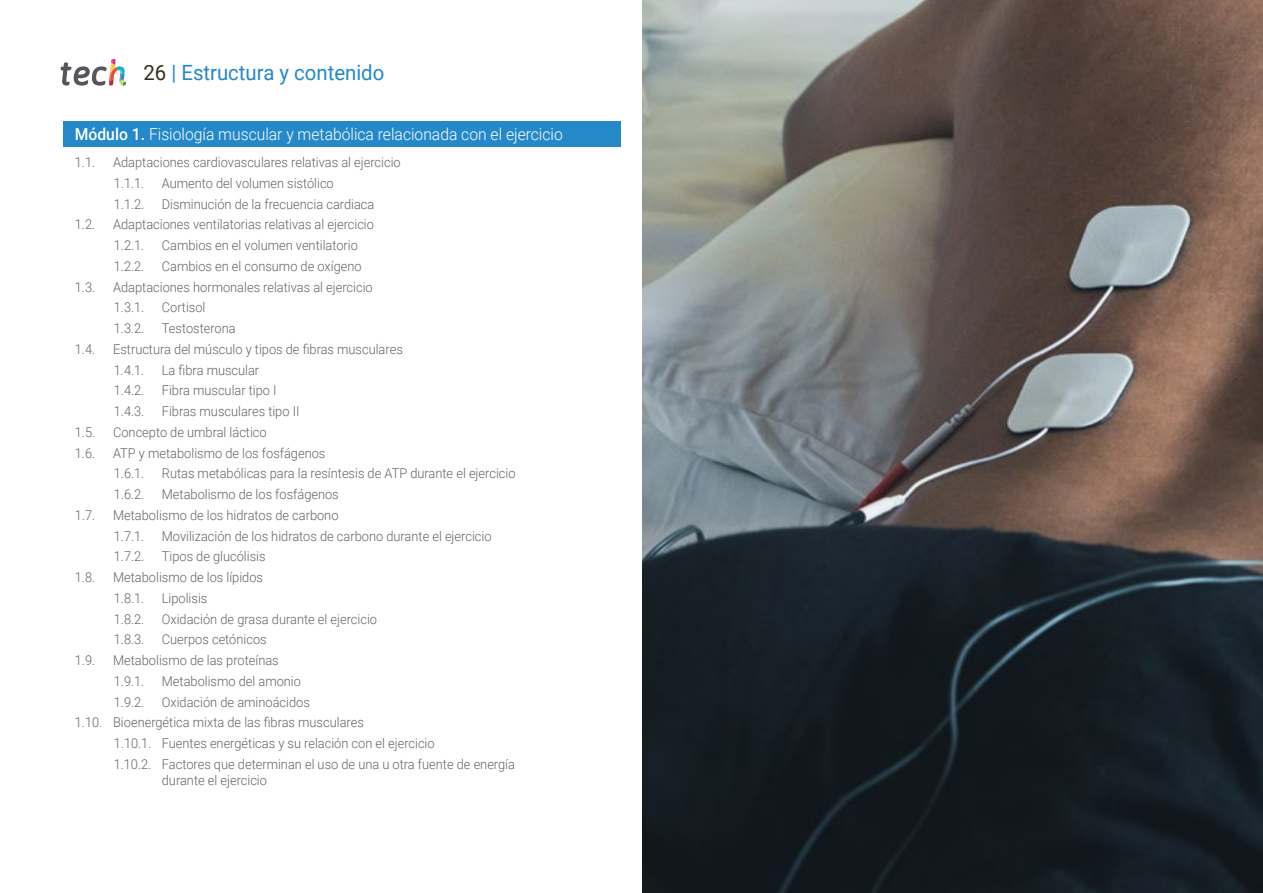
<style>
.page{position:relative;width:1263px;height:893px;background:#fff}
.page>*{position:absolute;margin:0;border:0;box-sizing:border-box;transform-origin:0 0}
.t1{font:21px "Roboto";color:#2488c9}
.t2{font:300 16.5px "Roboto";color:#fff;scale:.95 1}
.t3{font:300 13.5px/20.7px "Roboto";color:#61646a;scale:.95 1}
.s1{color:#312e20}
.s2{font-weight:500}
</style>
<div class="page">
<div style="left:64px;top:121px;width:557px;height:25px;background:#2488c9"></div>
<svg style="left:61px;top:59px;width:65px;height:27px"></svg>
<img style="left:642px;top:0;width:621px;height:893px">
<h1 class="t1" style="left:144px;top:57px;width:242px"><span class="s1">26</span> | Estructura y contenido</h1>
<p class="t2" style="left:75px;top:123px;width:515px"><span class="s2">Módulo 1.</span> Fisiología muscular y metabólica relacionada con el ejercicio</p>
<p class="t3" style="left:75px;top:151px;width:23px">1.1.</p>
<p class="t3" style="left:113px;top:151px;width:304px">Adaptaciones cardiovasculares relativas al ejercicio<br>1.1.1.</p>
<p class="t3" style="left:162px;top:172px;width:182px">Aumento del volumen sistólico</p>
<p class="t3" style="left:114px;top:193px;width:34px">1.1.2.</p>
<p class="t3" style="left:162px;top:193px;width:225px">Disminución de la frecuencia cardiaca</p>
<p class="t3" style="left:75px;top:214px;width:23px">1.2.</p>
<p class="t3" style="left:113px;top:214px;width:276px">Adaptaciones ventilatorias relativas al ejercicio<br>1.2.1.</p>
<p class="t3" style="left:162px;top:234px;width:208px">Cambios en el volumen ventilatorio</p>
<p class="t3" style="left:114px;top:255px;width:34px">1.2.2.</p>
<p class="t3" style="left:162px;top:255px;width:212px">Cambios en el consumo de oxígeno</p>
<p class="t3" style="left:75px;top:276px;width:23px">1.3.</p>
<p class="t3" style="left:113px;top:276px;width:275px">Adaptaciones hormonales relativas al ejercicio<br>1.3.1.</p>
<p class="t3" style="left:162px;top:297px;width:47px">Cortisol</p>
<p class="t3" style="left:114px;top:317px;width:34px">1.3.2.</p>
<p class="t3" style="left:162px;top:317px;width:79px">Testosterona</p>
<p class="t3" style="left:75px;top:338px;width:23px">1.4.</p>
<p class="t3" style="left:113px;top:338px;width:306px">Estructura del músculo y tipos de fibras musculares<br>1.4.1.</p>
<p class="t3" style="left:162px;top:359px;width:104px">La fibra muscular</p>
<p class="t3" style="left:114px;top:380px;width:34px">1.4.2.</p>
<p class="t3" style="left:162px;top:380px;width:122px">Fibra muscular tipo I</p>
<p class="t3" style="left:114px;top:400px;width:34px">1.4.3.</p>
<p class="t3" style="left:162px;top:400px;width:146px">Fibras musculares tipo II</p>
<p class="t3" style="left:75px;top:421px;width:23px">1.5.</p>
<p class="t3" style="left:113px;top:421px;width:163px">Concepto de umbral láctico</p>
<p class="t3" style="left:75px;top:442px;width:23px">1.6.</p>
<p class="t3" style="left:113px;top:442px;width:225px">ATP y metabolismo de los fosfágenos<br>1.6.1.</p>
<p class="t3" style="left:162px;top:463px;width:374px">Rutas metabólicas para la resíntesis de ATP durante el ejercicio</p>
<p class="t3" style="left:114px;top:483px;width:34px">1.6.2.</p>
<p class="t3" style="left:162px;top:483px;width:188px">Metabolismo de los fosfágenos</p>
<p class="t3" style="left:75px;top:504px;width:23px">1.7.</p>
<p class="t3" style="left:113px;top:504px;width:239px">Metabolismo de los hidratos de carbono<br>1.7.1.</p>
<p class="t3" style="left:162px;top:525px;width:349px">Movilización de los hidratos de carbono durante el ejercicio</p>
<p class="t3" style="left:114px;top:546px;width:34px">1.7.2.</p>
<p class="t3" style="left:162px;top:546px;width:111px">Tipos de glucólisis</p>
<p class="t3" style="left:75px;top:566px;width:23px">1.8.</p>
<p class="t3" style="left:113px;top:566px;width:159px">Metabolismo de los lípidos<br>1.8.1.</p>
<p class="t3" style="left:162px;top:587px;width:49px">Lipolisis</p>
<p class="t3" style="left:114px;top:608px;width:34px">1.8.2.</p>
<p class="t3" style="left:162px;top:608px;width:228px">Oxidación de grasa durante el ejercicio</p>
<p class="t3" style="left:114px;top:629px;width:34px">1.8.3.</p>
<p class="t3" style="left:162px;top:629px;width:112px">Cuerpos cetónicos</p>
<p class="t3" style="left:75px;top:649px;width:23px">1.9.</p>
<p class="t3" style="left:113px;top:649px;width:176px">Metabolismo de las proteínas<br>1.9.1.</p>
<p class="t3" style="left:162px;top:670px;width:148px">Metabolismo del amonio</p>
<p class="t3" style="left:114px;top:691px;width:34px">1.9.2.</p>
<p class="t3" style="left:162px;top:691px;width:157px">Oxidación de aminoácidos</p>
<p class="t3" style="left:75px;top:712px;width:306px">1.10. Bioenergética mixta de las fibras musculares</p>
<p class="t3" style="left:114px;top:732px;width:339px">1.10.1. Fuentes energéticas y su relación con el ejercicio</p>
<p class="t3" style="left:114px;top:753px;width:424px">1.10.2. Factores que determinan el uso de una u otra fuente de energía</p>
<p class="t3" style="left:162px;top:770px;width:112px">durante el ejercicio</p>
</div>
